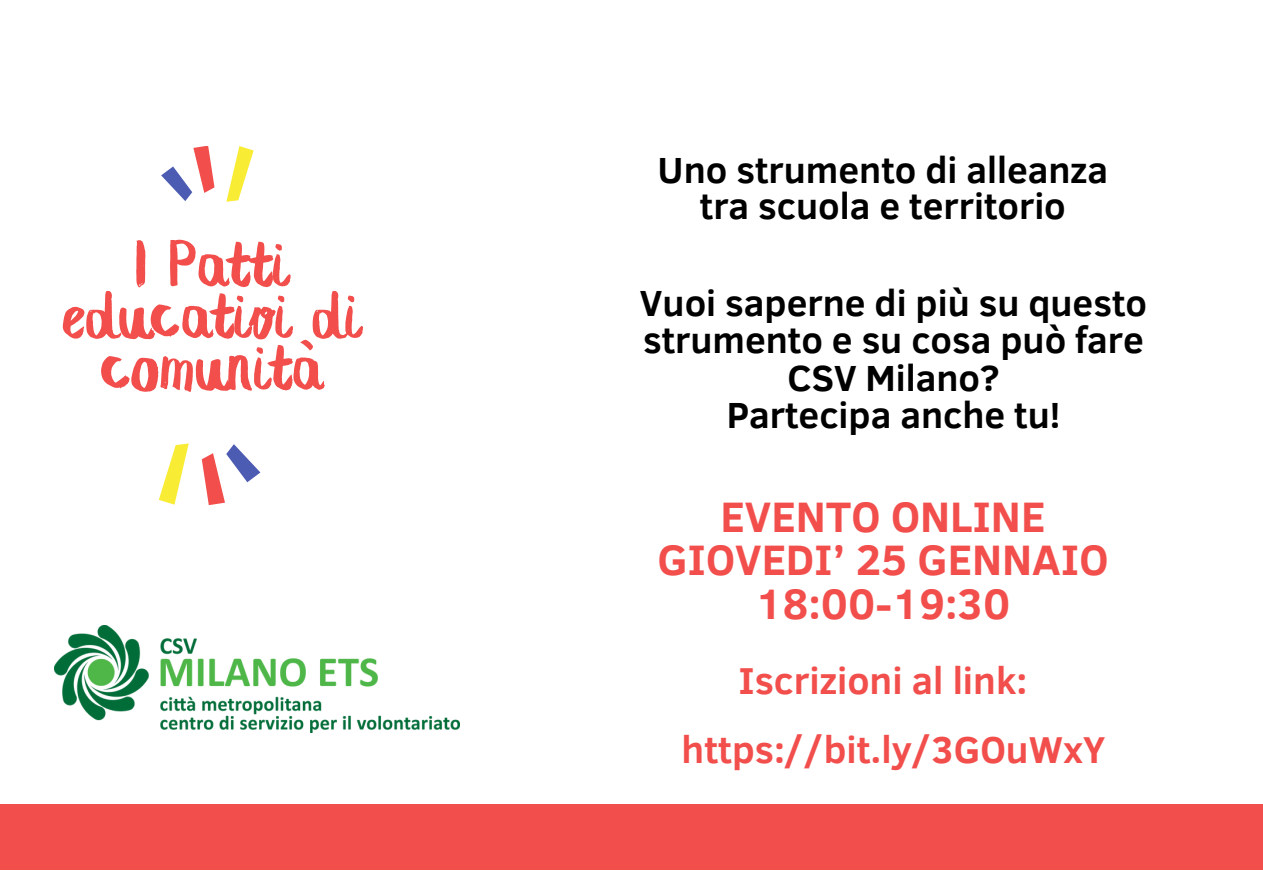
<style>
.page{position:relative;width:1263px;height:894px;background:#fff}
.page>*{position:absolute;margin:0;border:0;box-sizing:border-box;transform-origin:0 0}
.t1{font:72.9px/51.6px "Banaue Extended";color:#f14e4c;text-align:center}
.t2{font:700 43.65px "Clear Sans";color:#f14e4c}
.t3{font:700 38.25px "Clear Sans";color:#f14e4c}
.t4{font:700 37.2px/37.2px "Clear Sans";color:#000;text-align:center}
</style>
<div class="page">
<svg style="left:161px;top:146px;width:53px;height:55px"></svg>
<svg style="left:226px;top:146px;width:28px;height:56px"></svg>
<svg style="left:202px;top:444px;width:58px;height:60px"></svg>
<svg style="left:159px;top:443px;width:30px;height:61px"></svg>
<div style="left:0;top:804px;width:1263px;height:65px;background:#f14e4c"></div>
<img style="left:55px;top:625px;width:405px;height:106px">
<p class="t1" style="left:62px;top:244px;width:300px">I Patti educativi di comunità</p>
<p class="t4" style="left:658px;top:149px;width:452px;line-height:36.6px">Uno strumento di alleanza tra scuola e territorio</p>
<p class="t4" style="left:640px;top:282px;width:509px">Vuoi saperne di più su questo strumento e su cosa può fare<br>CSV Milano?</p>
<p class="t4" style="left:727px;top:394px;width:335px">Partecipa anche tu!</p>
<p class="t2" style="left:720px;top:484px;width:327px">EVENTO ONLINE</p>
<p class="t2" style="left:657px;top:528px;width:452px">GIOVEDI’ 25 GENNAIO</p>
<p class="t2" style="left:755px;top:571px;width:257px">18:00-19:30</p>
<p class="t3" style="left:738px;top:652px;width:291px">Iscrizioni al link:</p>
<p class="t3" style="left:682px;top:721px;width:425px">https://bit.ly/3GOuWxY</p>
</div>
